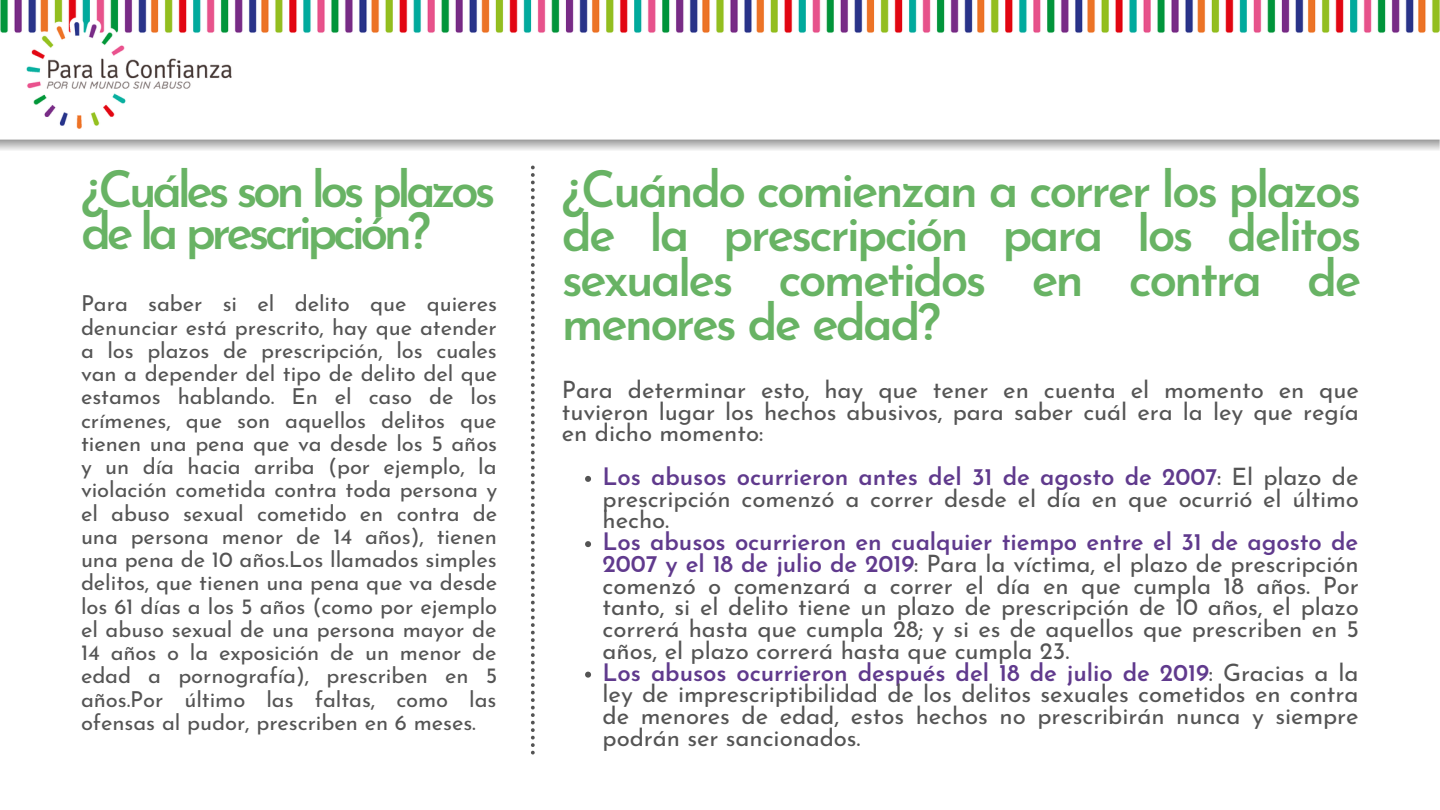
<style>
.page{position:relative;width:1440px;height:810px;background:#fff}
.page>*{position:absolute;margin:0;border:0;box-sizing:border-box;transform-origin:0 0}
.t1{font:600 50px/44.2px "Josefin Sans";letter-spacing:-.055em;color:#68b364;text-align:justify}
.t2{font:600 50px "Josefin Sans";letter-spacing:-.09em;color:#68b364}
.t3{font:24px/21.8px "Josefin Sans";letter-spacing:-.005em;color:#545454;text-align:justify}
.t4{font:22px/23.2px "Josefin Sans";letter-spacing:-.005em;color:#545454;text-align:justify}
.s1{font-weight:600;color:#603a8d}
</style>
<div class="page">
<img style="left:0;top:0;width:1440px;height:150px">
<svg style="left:585px;top:476px;width:6px;height:6px"></svg>
<svg style="left:585px;top:541px;width:6px;height:6px"></svg>
<svg style="left:585px;top:672px;width:6px;height:6px"></svg>
<svg style="left:531px;top:166px;width:4px;height:588px"></svg>
<p class="t2" style="left:81px;top:169px;width:416px">¿Cuáles son los plazos</p>
<p class="t2" style="left:81px;top:211px;width:351px">de la prescripción?</p>
<p class="t4" style="left:81px;top:294px;width:418px">Para saber si el delito que quieres denunciar está prescrito, hay que atender a los plazos de prescripción, los cuales van a depender del tipo de delito del que estamos hablando. En el caso de los crímenes, que son aquellos delitos que tienen una pena que va desde los 5 años y un día hacia arriba (por ejemplo, la violación cometida contra toda persona y el abuso sexual cometido en contra de una persona menor de 14 años), tienen una pena de 10 años.Los llamados simples delitos, que tienen una pena que va desde los 61 días a los 5 años (como por ejemplo el abuso sexual de una persona mayor de 14 años o la exposición de un menor de edad a pornografía), prescriben en 5 años.Por último las faltas, como las ofensas al pudor, prescriben en 6 meses.</p>
<p class="t1" style="left:562px;top:173px;width:801px">¿Cuándo comienzan a correr los plazos de la prescripción para los delitos sexuales cometidos en contra de menores de edad?</p>
<p class="t3" style="left:562px;top:381px;width:799px">Para determinar esto, hay que tener en cuenta el momento en que tuvieron lugar los hechos abusivos, para saber cuál era la ley que regía en dicho momento:</p>
<p class="t3" style="left:603px;top:468px;width:758px"><span class="s1">Los abusos ocurrieron antes del 31 de agosto de 2007</span>: El plazo de prescripción comenzó a correr desde el día en que ocurrió el último hecho.</p>
<p class="t3" style="left:603px;top:533px;width:758px"><span class="s1">Los abusos ocurrieron en cualquier tiempo entre el 31 de agosto de 2007 y el 18 de julio de 2019</span>: Para la víctima, el plazo de prescripción comenzó o comenzará a correr el día en que cumpla 18 años. Por tanto, si el delito tiene un plazo de prescripción de 10 años, el plazo correrá hasta que cumpla 28; y si es de aquellos que prescriben en 5 años, el plazo correrá hasta que cumpla 23.</p>
<p class="t3" style="left:603px;top:664px;width:758px"><span class="s1">Los abusos ocurrieron después del 18 de julio de 2019</span>: Gracias a la ley de imprescriptibilidad de los delitos sexuales cometidos en contra de menores de edad, estos hechos no prescribirán nunca y siempre podrán ser sancionados.</p>
</div>
